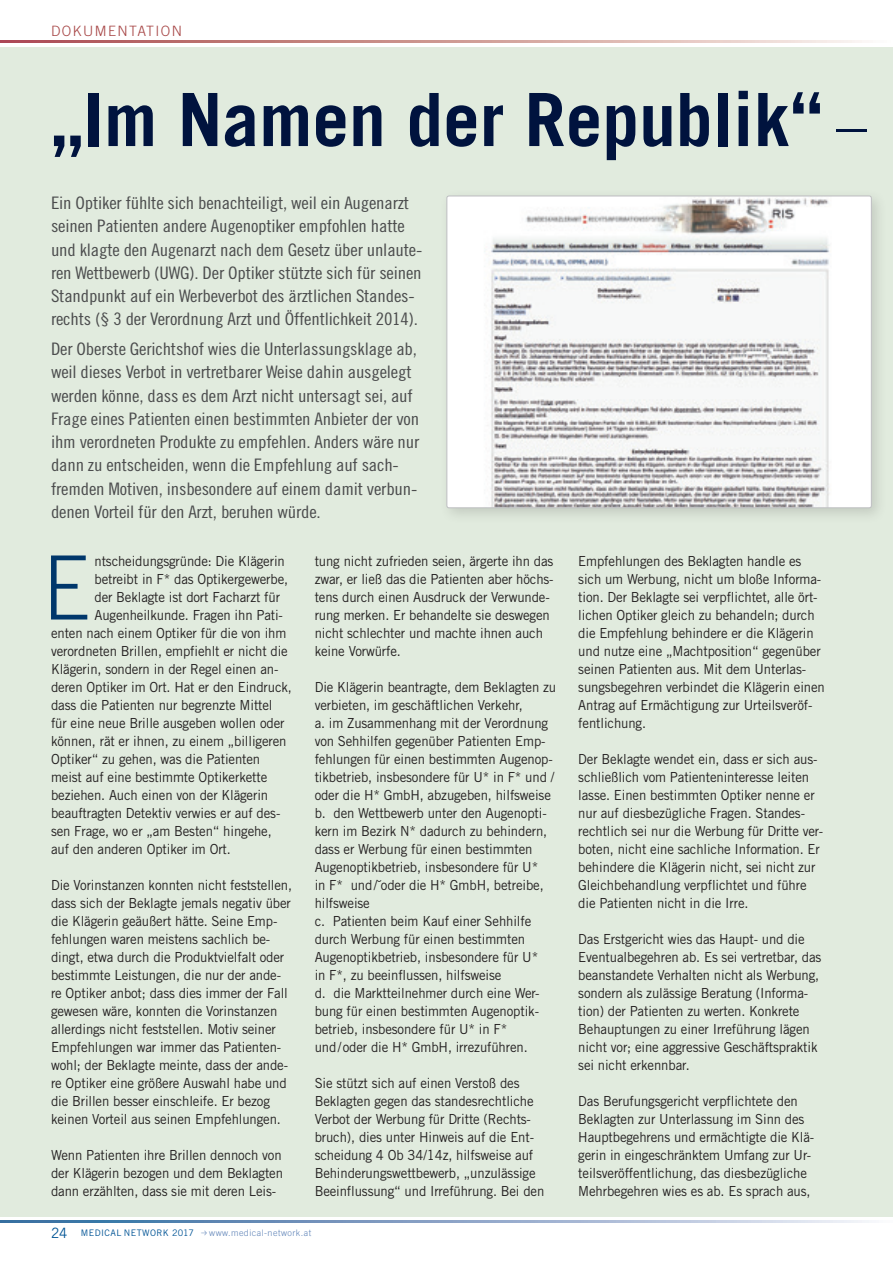
<style>
.page{position:relative;width:893px;height:1263px;background:#fff}
.page>*{position:absolute;margin:0;border:0;box-sizing:border-box;transform-origin:0 0}
.t1{font:300 88.65px "Trade Gothic";color:#00376b;scale:.95 1}
.t2{font:700 73.5px "Trade Gothic";color:#00133e}
.t3{font:17.25px/23.2px "Trade Gothic Cond Eighteen";letter-spacing:-.01em;color:#4b4c4d;scale:1.1 1}
.t4{font:300 14.25px "Trade Gothic";letter-spacing:.1em;color:#a64444}
.t5{font:13.8px/18px "Trade Gothic";letter-spacing:-.01em;color:#231f20;scale:.95 1}
.t6{font:300 9px "Trade Gothic";letter-spacing:.05em;color:#5d82b7}
.t7{font:9px "Trade Gothic";letter-spacing:.05em;color:#005495}
.s1{font-weight:400;font-size:60px}
.s2{font-size:14.25px}
</style>
<div class="page">
<svg style="left:0;top:40px;width:862px;height:3px"></svg>
<svg style="left:0;top:1220px;width:869px;height:2px"></svg>
<div style="left:0;top:47px;width:893px;height:1169px;background:#e1ebde"></div>
<div style="left:439px;top:188px;width:448px;height:336px;background:#231f20;opacity:.15"></div>
<img style="left:448px;top:198px;width:422px;height:308px">
<div style="left:446px;top:196px;width:426px;height:312px;border:1px solid #bcbdc0;border-radius:2px"></div>
<p class="t4" style="left:51px;top:23px;width:133px">DOKUMENTATION</p>
<h2 class="t2" style="left:51px;top:75px;width:817px">„Im Namen der Republik“ <span class="s1">–</span></h2>
<p class="t3" style="left:51px;top:191px;width:338px">Ein Optiker fühlte sich benachteiligt, weil ein Augenarzt seinen Patienten andere Augenoptiker empfohlen hatte und klagte den Augenarzt nach dem Gesetz über unlaute&shy;ren Wettbewerb (UWG). Der Optiker stützte sich für seinen Standpunkt auf ein Werbeverbot des ärztlichen Standes&shy;rechts (§ 3 der Verordnung Arzt und Öffentlichkeit 2014).</p>
<p class="t3" style="left:51px;top:337px;width:336px">Der Oberste Gerichtshof wies die Unterlassungsklage ab, weil dieses Verbot in vertretbarer Weise dahin ausgelegt werden könne, dass es dem Arzt nicht untersagt sei, auf Frage eines Patienten einen bestimmten Anbieter der von ihm verordneten Produkte zu empfehlen. Anders wäre nur dann zu entscheiden, wenn die Empfehlung auf sach&shy;fremden Motiven, insbesondere auf einem damit verbun&shy;denen Vorteil für den Arzt, beruhen würde.</p>
<h1 class="t1" style="left:43px;top:535px;width:51px">E</h1>
<p class="t5" style="left:94px;top:551px;width:202px">ntscheidungsgründe: Die Klägerin</p>
<p class="t5" style="left:94px;top:569px;width:205px">betreibt in F* das Optikergewerbe,</p>
<p class="t5" style="left:94px;top:587px;width:197px">der Beklagte ist dort Facharzt für</p>
<p class="t5" style="left:94px;top:605px;width:200px">Augenheilkunde. Fragen ihn Pati-</p>
<p class="t5" style="left:51px;top:623px;width:249px">enten nach einem Optiker für die von ihm</p>
<p class="t5" style="left:51px;top:641px;width:251px">verordneten Brillen, empfiehlt er nicht die</p>
<p class="t5" style="left:51px;top:659px;width:241px">Klägerin, sondern in der Regel einen an-</p>
<p class="t5" style="left:51px;top:677px;width:255px">deren Optiker im Ort. Hat er den Eindruck,</p>
<p class="t5" style="left:51px;top:695px;width:235px">dass die Patienten nur begrenzte Mittel</p>
<p class="t5" style="left:51px;top:713px;width:247px">für eine neue Brille ausgeben wollen oder</p>
<p class="t5" style="left:51px;top:731px;width:249px">können, rät er ihnen, zu einem „billigeren</p>
<p class="t5" style="left:51px;top:749px;width:222px">Optiker“ zu gehen, was die Patienten</p>
<p class="t5" style="left:51px;top:767px;width:229px">meist auf eine bestimmte Optikerkette</p>
<p class="t5" style="left:51px;top:785px;width:230px">beziehen. Auch einen von der Klägerin</p>
<p class="t5" style="left:51px;top:803px;width:243px">beauftragten Detektiv verwies er auf des-</p>
<p class="t5" style="left:51px;top:821px;width:234px">sen Frage, wo er „am Besten“ hingehe,</p>
<p class="t5" style="left:51px;top:839px;width:191px">auf den anderen Optiker im Ort.</p>
<p class="t5" style="left:51px;top:875px;width:255px">Die Vorinstanzen konnten nicht feststellen, dass sich der Beklagte jemals negativ über die Klägerin geäußert hätte. Seine Emp&shy;fehlungen waren meistens sachlich be&shy;dingt, etwa durch die Produktvielfalt oder bestimmte Leistungen, die nur der ande&shy;re Optiker anbot; dass dies immer der Fall gewesen wäre, konnten die Vorinstanzen allerdings nicht feststellen. Motiv seiner Empfehlungen war immer das Patienten&shy;wohl; der Beklagte meinte, dass der ande&shy;re Optiker eine größere Auswahl habe und die Brillen besser einschleife. Er bezog keinen Vorteil aus seinen Empfehlungen.</p>
<p class="t5" style="left:51px;top:1145px;width:246px;text-align:justify">Wenn Patienten ihre Brillen dennoch von der Klägerin bezogen und dem Beklagten dann erzählten, dass sie mit deren Leis-</p>
<p class="t5" style="left:315px;top:551px;width:253px">tung nicht zufrieden seien, ärgerte ihn das zwar, er ließ das die Patienten aber höchs&shy;tens durch einen Ausdruck der Verwunde&shy;rung merken. Er behandelte sie deswegen nicht schlechter und machte ihnen auch keine Vorwürfe.</p>
<p class="t5" style="left:315px;top:677px;width:256px">Die Klägerin beantragte, dem Beklagten zu verbieten, im geschäftlichen Verkehr,<br>a. im Zusammenhang mit der Verordnung von Sehhilfen gegenüber Patienten Emp&shy;fehlungen für einen bestimmten Augenop&shy;tikbetrieb, insbesondere für U* in F* und / oder die H* GmbH, abzugeben, hilfsweise b. den Wettbewerb unter den Augenopti&shy;kern im Bezirk N* dadurch zu behindern, dass er Werbung für einen bestimmten Augenoptikbetrieb, insbesondere für U*<br>in F* und/˘oder die H* GmbH, betreibe, hilfsweise<br>c. Patienten beim Kauf einer Sehhilfe durch Werbung für einen bestimmten Augenoptikbetrieb, insbesondere für U*<br>in F*, zu beeinflussen, hilfsweise<br>d. die Marktteilnehmer durch eine Wer&shy;bung für einen bestimmten Augenoptik&shy;betrieb, insbesondere für U* in F* und/oder die H* GmbH, irrezuführen.</p>
<p class="t5" style="left:315px;top:1073px;width:243px">Sie stützt sich auf einen Verstoß des Beklagten gegen das standesrechtliche Verbot der Werbung für Dritte (Rechts&shy;bruch), dies unter Hinweis auf die Ent&shy;scheidung 4 Ob 34/14z, hilfsweise auf Behinderungswettbewerb, „unzulässige Beeinflussung“ und Irreführung. Bei den</p>
<p class="t7" style="left:51px;top:1227px;width:144px"><span class="s2">24</span> MEDICAL NETWORK 2017</p>
<p class="t6" style="left:209px;top:1227px;width:103px">www.medical-network.at</p>
<p class="t5" style="left:578px;top:551px;width:261px">Empfehlungen des Beklagten handle es sich um Werbung, nicht um bloße Informa&shy;tion. Der Beklagte sei verpflichtet, alle ört&shy;lichen Optiker gleich zu behandeln; durch die Empfehlung behindere er die Klägerin und nutze eine „Machtposition“ gegenüber seinen Patienten aus. Mit dem Unterlas&shy;sungsbegehren verbindet die Klägerin einen Antrag auf Ermächtigung zur Urteilsveröf&shy;fentlichung.</p>
<p class="t5" style="left:578px;top:749px;width:259px">Der Beklagte wendet ein, dass er sich aus&shy;schließlich vom Patienteninteresse leiten lasse. Einen bestimmten Optiker nenne er nur auf diesbezügliche Fragen. Standes&shy;rechtlich sei nur die Werbung für Dritte ver&shy;boten, nicht eine sachliche Information. Er behindere die Klägerin nicht, sei nicht zur Gleichbehandlung verpflichtet und führe die Patienten nicht in die Irre.</p>
<p class="t5" style="left:578px;top:929px;width:257px">Das Erstgericht wies das Haupt- und die Eventualbegehren ab. Es sei vertretbar, das beanstandete Verhalten nicht als Werbung, sondern als zulässige Beratung (Informa&shy;tion) der Patienten zu werten. Konkrete Behauptungen zu einer Irreführung lägen nicht vor; eine aggressive Geschäftspraktik sei nicht erkennbar.</p>
<p class="t5" style="left:578px;top:1091px;width:250px">Das Berufungsgericht verpflichtete den Beklagten zur Unterlassung im Sinn des Hauptbegehrens und ermächtigte die Klä&shy;gerin in eingeschränktem Umfang zur Ur&shy;teilsveröffentlichung, das diesbezügliche Mehrbegehren wies es ab. Es sprach aus,</p>
</div>
